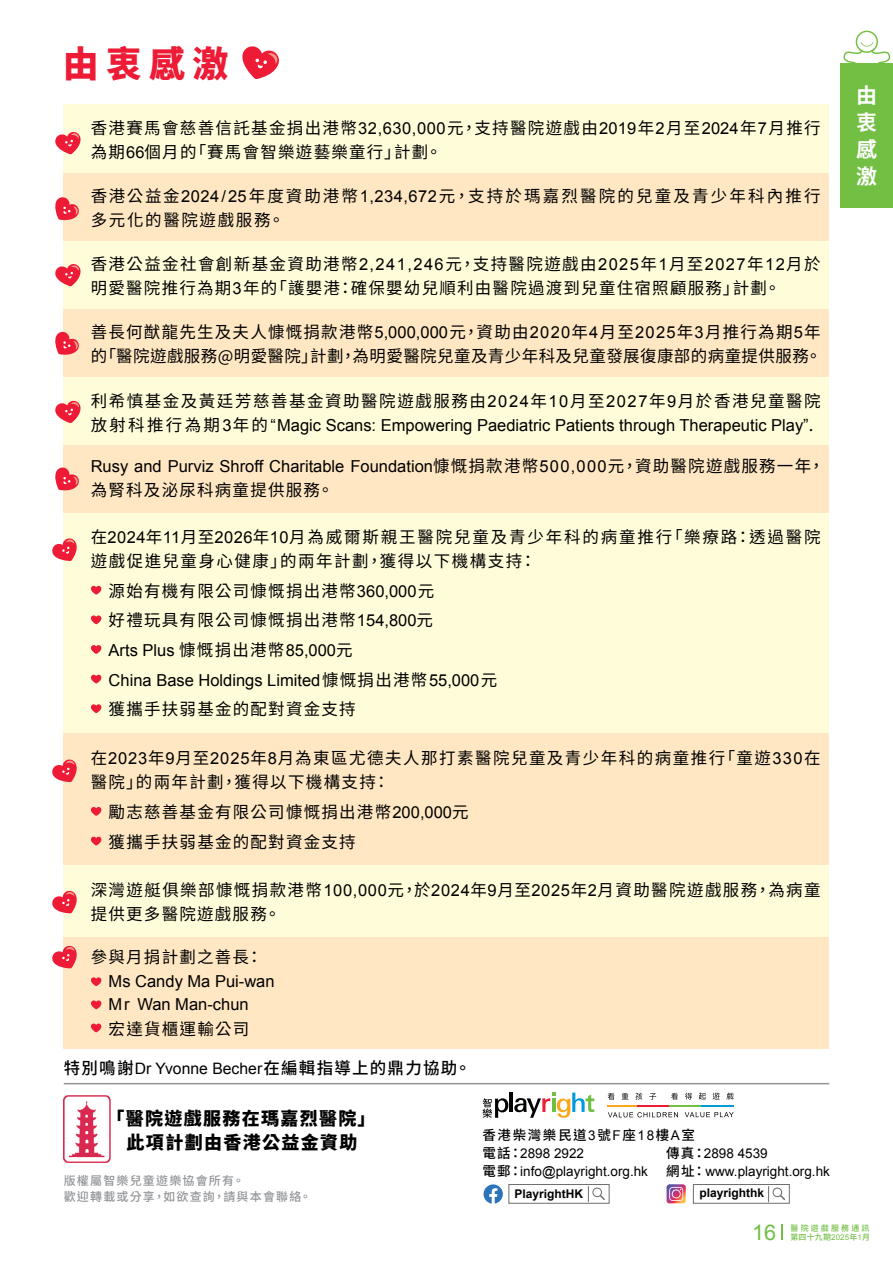
<style>
.page{position:relative;width:893px;height:1263px;background:#fff}
.page>*{position:absolute;margin:0;border:0;box-sizing:border-box;transform-origin:0 0}
.t1{font:900 36px "Noto Sans CJ Ktc";color:#ed1b35}
.t2{font:21.6px "Arial";color:#72bf44}
.t3{font:700 21px/27px "Noto Sans CJ Ktc";color:#fff;text-align:justify}
.t4{font:900 18px/24px "Noto Sans CJ Ktc";letter-spacing:.075em;color:#000;text-align:center}
.t5{font:16.5px/24px "Noto Sans CJ Ktc";letter-spacing:.08em;color:#000}
.t6{font:16.5px/29.5px "Arial";color:#000}
.t7{font:16.5px/24px "Noto Sans CJ Ktc";letter-spacing:.025em;color:#000}
.t8{font:16.5px/24px "Noto Sans CJ Ktc";letter-spacing:.11em;color:#000}
.t9{font:16.5px/24px "Noto Sans CJ Ktc";letter-spacing:.125em;color:#000}
.t10{font:500 16.5px "Noto Sans CJ Ktc";letter-spacing:.075em;color:#000}
.t11{font:13.5px "Arial";color:#000}
.t12{font:500 13.5px "Noto Sans CJ Ktc";letter-spacing:.12em;color:#000}
.t13{font:500 12px/16.5px "Noto Sans CJ Ktc";letter-spacing:.1em;color:#939598}
.t14{font:700 12px "Arial";color:#000}
.t15{font:500 7.95px/9.4px "Noto Sans CJ Ktc";letter-spacing:.28em;color:#72bf44}
.s1{font-family:"Arial"}
.s2{font-family:"Noto Sans CJ Ktc"}
.s3{font-family:"Arial";font-weight:400;font-size:15.75px}
.s4{font-family:"Arial";font-weight:400}
.s5{font-family:"Noto Sans CJ Ktc";font-weight:500}
</style>
<div class="page">
<div style="left:64px;top:936px;width:765px;height:113px;background:#ffe7c3"></div>
<div style="left:64px;top:865px;width:765px;height:71px;background:#fffcd9"></div>
<div style="left:64px;top:732px;width:765px;height:133px;background:#ffe7c3"></div>
<div style="left:64px;top:445px;width:765px;height:68px;background:#ffe7c3"></div>
<div style="left:64px;top:377px;width:765px;height:68px;background:#fffcd9"></div>
<div style="left:64px;top:309px;width:765px;height:68px;background:#ffe7c3"></div>
<div style="left:64px;top:241px;width:765px;height:68px;background:#fffcd9"></div>
<div style="left:64px;top:173px;width:765px;height:68px;background:#ffe7c3"></div>
<hr style="left:64px;top:1083px;width:765px;height:1px;background:#939598">
<div style="left:64px;top:105px;width:765px;height:68px;background:#fffcd9"></div>
<svg style="left:781px;top:1224px;width:2px;height:16px"></svg>
<img style="left:64px;top:1095px;width:46px;height:68px">
<div style="left:840px;top:63px;width:53px;height:145px;background:#72bf44"></div>
<svg style="left:843px;top:31px;width:47px;height:32px"></svg>
<hr style="left:510px;top:1092px;width:3px;height:20px;background:#000">
<svg style="left:514px;top:1092px;width:80px;height:26px"></svg>
<svg style="left:482px;top:1098px;width:26px;height:20px"></svg>
<hr style="left:607px;top:1105px;width:30px;height:1px;background:#faa61a">
<hr style="left:637px;top:1105px;width:33px;height:1px;background:#ed1b35">
<hr style="left:670px;top:1105px;width:32px;height:1px;background:#72bf44">
<hr style="left:702px;top:1105px;width:32px;height:1px;background:#009bdf">
<svg style="left:608px;top:1093px;width:6px;height:7px"></svg>
<svg style="left:622px;top:1093px;width:6px;height:6px"></svg>
<svg style="left:635px;top:1093px;width:7px;height:7px"></svg>
<svg style="left:649px;top:1093px;width:7px;height:7px"></svg>
<svg style="left:671px;top:1093px;width:7px;height:7px"></svg>
<svg style="left:685px;top:1093px;width:7px;height:6px"></svg>
<svg style="left:699px;top:1093px;width:7px;height:6px"></svg>
<svg style="left:713px;top:1092px;width:7px;height:7px"></svg>
<svg style="left:726px;top:1092px;width:7px;height:7px"></svg>
<svg style="left:608px;top:1112px;width:70px;height:5px"></svg>
<svg style="left:685px;top:1112px;width:49px;height:5px"></svg>
<div style="left:509px;top:1184px;width:100px;height:19px;background:#fff;border:1px solid #6d6e71"></div>
<svg style="left:588px;top:1186px;width:17px;height:16px"></svg>
<svg style="left:483px;top:1184px;width:20px;height:19px"></svg>
<svg style="left:666px;top:1184px;width:20px;height:19px"></svg>
<div style="left:693px;top:1184px;width:97px;height:19px;background:#fff;border:1px solid #6d6e71"></div>
<svg style="left:768px;top:1186px;width:17px;height:16px"></svg>
<svg style="left:242px;top:46px;width:37px;height:33px"></svg>
<svg style="left:55px;top:131px;width:26px;height:23px"></svg>
<svg style="left:55px;top:196px;width:24px;height:25px"></svg>
<svg style="left:55px;top:263px;width:26px;height:23px"></svg>
<svg style="left:55px;top:331px;width:24px;height:25px"></svg>
<svg style="left:55px;top:400px;width:26px;height:23px"></svg>
<svg style="left:55px;top:466px;width:24px;height:25px"></svg>
<div style="left:64px;top:513px;width:765px;height:219px;background:#fffcd9"></div>
<svg style="left:52px;top:537px;width:25px;height:24px"></svg>
<svg style="left:91px;top:586px;width:10px;height:9px"></svg>
<svg style="left:91px;top:615px;width:10px;height:9px"></svg>
<svg style="left:91px;top:645px;width:10px;height:9px"></svg>
<svg style="left:91px;top:675px;width:10px;height:8px"></svg>
<svg style="left:91px;top:704px;width:10px;height:9px"></svg>
<svg style="left:52px;top:758px;width:25px;height:24px"></svg>
<svg style="left:52px;top:890px;width:25px;height:23px"></svg>
<svg style="left:52px;top:945px;width:25px;height:23px"></svg>
<svg style="left:91px;top:977px;width:10px;height:9px"></svg>
<svg style="left:91px;top:1000px;width:10px;height:9px"></svg>
<svg style="left:91px;top:1023px;width:10px;height:9px"></svg>
<svg style="left:91px;top:807px;width:10px;height:9px"></svg>
<svg style="left:91px;top:837px;width:10px;height:8px"></svg>
<h1 class="t1" style="left:63px;top:43px;width:167px">由衷感激</h1>
<p class="t5" style="left:91px;top:117px;width:731px">香港賽馬會慈善信託基金捐出港幣<span class="s1">32,630,000</span>元，支持醫院遊戲由<span class="s1">2019</span>年<span class="s1">2</span>月至<span class="s1">2024</span>年<span class="s1">7</span>月推行為期<span class="s1">66</span>個月的「賽馬會智樂遊藝樂童行」計劃。</p>
<p class="t9" style="left:91px;top:184px;width:732px">香港公益金<span class="s1">2024/25</span>年度資助港幣<span class="s1">1,234,672</span>元，支持於瑪嘉烈醫院的兒童及青少年科內推行多元化的醫院遊戲服務。</p>
<p class="t5" style="left:91px;top:252px;width:731px">香港公益金社會創新基金資助港幣<span class="s1">2,241,246</span>元，支持醫院遊戲由<span class="s1">2025</span>年<span class="s1">1</span>月至<span class="s1">2027</span>年<span class="s1">12</span>月於明愛醫院推行為期<span class="s1">3</span>年的「護嬰港：確保嬰幼兒順利由醫院過渡到兒童住宿照顧服務」計劃。</p>
<p class="t7" style="left:91px;top:320px;width:732px">善長何猷龍先生及夫人慷慨捐款港幣<span class="s1">5,000,000</span>元，資助由<span class="s1">2020</span>年<span class="s1">4</span>月至<span class="s1">2025</span>年<span class="s1">3</span>月推行為期<span class="s1">5</span>年的「醫院遊戲服務@明愛醫院」計劃，為明愛醫院兒童及青少年科及兒童發展復康部的病童提供服務。</p>
<p class="t5" style="left:91px;top:389px;width:731px">利希慎基金及黃廷芳慈善基金資助醫院遊戲服務由<span class="s1">2024</span>年<span class="s1">10</span>月至<span class="s1">2027</span>年<span class="s1">9</span>月於香港兒童醫院</p>
<p class="t6" style="left:91px;top:410px;width:724px"><span class="s2">放射科推行為期</span>3<span class="s2">年的</span>“Magic Scans: Empowering Paediatric Patients through Therapeutic Play”<span class="s2">.</span></p>
<p class="t6" style="left:91px;top:452px;width:736px">Rusy and Purviz Shroff Charitable Foundation<span class="s2">慷慨捐款港幣</span>500,000<span class="s2">元，資助醫院遊戲服務一年，</span></p>
<p class="t5" style="left:91px;top:478px;width:244px">為腎科及泌尿科病童提供服務。</p>
<p class="t8" style="left:91px;top:525px;width:731px">在<span class="s1">2024</span>年<span class="s1">11</span>月至<span class="s1">2026</span>年<span class="s1">10</span>月為威爾斯親王醫院兒童及青少年科的病童推行「樂療路：透過醫院遊戲促進兒童身心健康」的兩年計劃，獲得以下機構支持：</p>
<p class="t5" style="left:109px;top:576px;width:327px;line-height:29.5px">源始有機有限公司慷慨捐出港幣<span class="s1">360,000</span>元好禮玩具有限公司慷慨捐出港幣<span class="s1">154,800</span>元</p>
<p class="t6" style="left:109px;top:636px;width:390px">Arts Plus <span class="s2">慷慨捐出港幣</span>85,000<span class="s2">元<br></span>China Base Holdings Limited<span class="s2">慷慨捐出港幣</span>55,000<span class="s2">元</span></p>
<p class="t5" style="left:109px;top:698px;width:249px">獲攜手扶弱基金的配對資金支持</p>
<p class="t5" style="left:91px;top:746px;width:731px">在<span class="s1">2023</span>年<span class="s1">9</span>月至<span class="s1">2025</span>年<span class="s1">8</span>月為東區尤德夫人那打素醫院兒童及青少年科的病童推行「童遊<span class="s1">330</span>在醫院」的兩年計劃，獲得以下機構支持：</p>
<p class="t5" style="left:109px;top:797px;width:361px;line-height:29.7px">勵志慈善基金有限公司慷慨捐出港幣<span class="s1">200,000</span>元獲攜手扶弱基金的配對資金支持</p>
<p class="t5" style="left:91px;top:878px;width:731px">深灣遊艇俱樂部慷慨捐款港幣<span class="s1">100,000</span>元，於<span class="s1">2024</span>年<span class="s1">9</span>月至<span class="s1">2025</span>年<span class="s1">2</span>月資助醫院遊戲服務，為病童提供更多醫院遊戲服務。</p>
<p class="t5" style="left:91px;top:945px;width:174px">參與月捐計劃之善長：</p>
<p class="t6" style="left:109px;top:970px;width:167px;line-height:23.1px">Ms Candy Ma Pui-wan<br>Mr Wan Man-chun</p>
<p class="t5" style="left:109px;top:1017px;width:142px">宏達貨櫃運輸公司</p>
<p class="t10" style="left:64px;top:1059px;width:409px">特別鳴謝<span class="s3">Dr Yvonne Becher</span>在編輯指導上的鼎力協助。</p>
<p class="t4" style="left:107px;top:1107px;width:271px">「醫院遊戲服務在瑪嘉烈醫院」此項計劃由香港公益金資助</p>
<p class="t13" style="left:64px;top:1172px;width:249px">版權屬智樂兒童遊樂協會所有。<br>歡迎轉載或分享，如欲查詢，請與本會聯絡。</p>
<p class="t12" style="left:482px;top:1127px;width:214px">香港柴灣樂民道<span class="s4">3</span>號<span class="s4">F</span>座<span class="s4">18</span>樓<span class="s4">A</span>室</p>
<p class="t11" style="left:482px;top:1144px;width:103px"><span class="s5">電話：</span>2898 2922</p>
<p class="t11" style="left:666px;top:1144px;width:103px"><span class="s5">傳真：</span>2898 4539</p>
<p class="t11" style="left:482px;top:1162px;width:167px"><span class="s5">電郵：</span>info@playright.org.hk</p>
<p class="t11" style="left:666px;top:1162px;width:165px"><span class="s5">網址：</span>www.playright.org.hk</p>
<p class="t14" style="left:514px;top:1186px;width:70px">PlayrightHK</p>
<p class="t14" style="left:699px;top:1185px;width:66px">playrighthk</p>
<p class="t3" style="left:856px;top:82px;width:22px">由衷感激</p>
<h2 class="t2" style="left:752px;top:1218px;width:26px">16</h2>
<p class="t15" style="left:790px;top:1223px;width:81px">醫院遊戲服務通訊第四十九期<span class="s4">2025</span>年<span class="s4">1</span>月</p>
</div>
